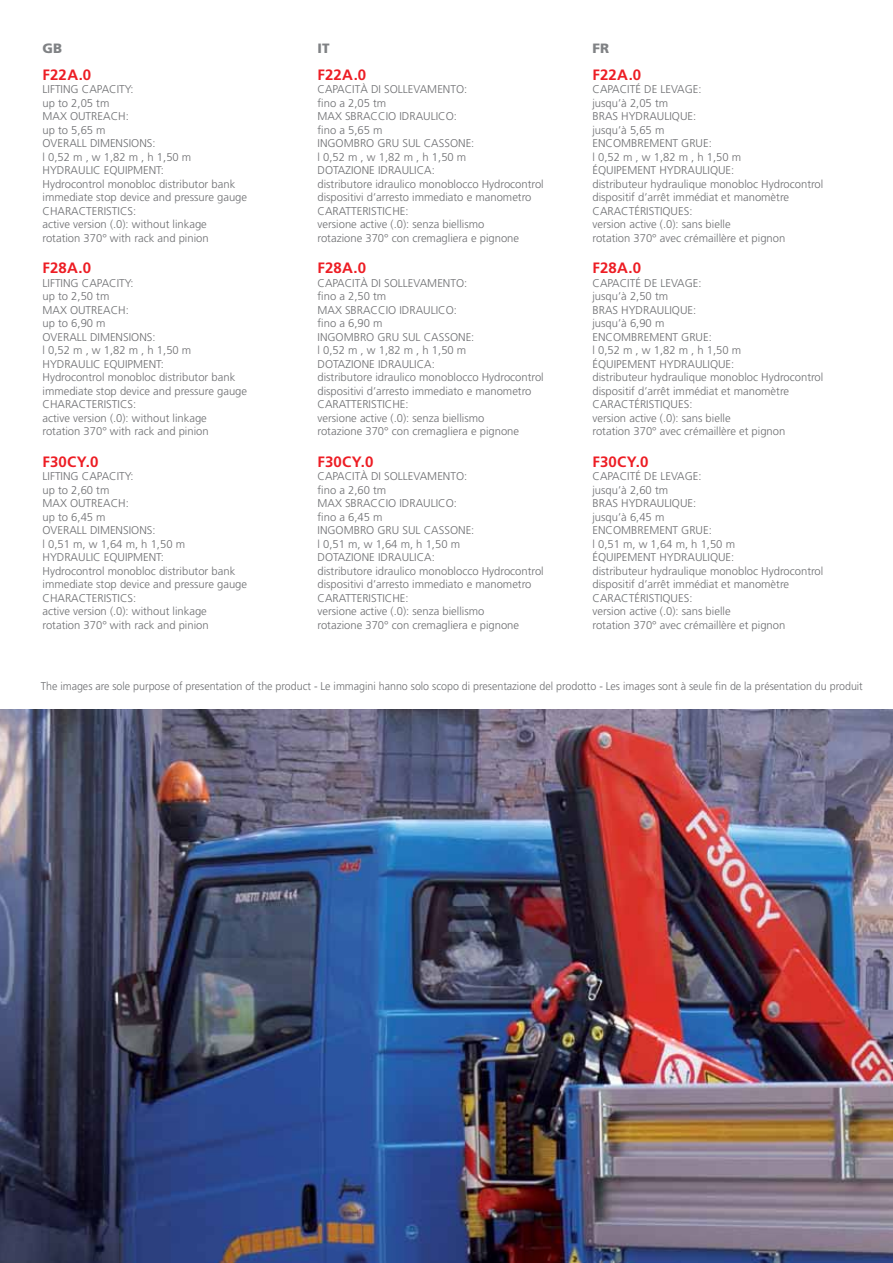
<style>
.page{position:relative;width:893px;height:1263px;background:#fff}
.page>*{position:absolute;margin:0;border:0;box-sizing:border-box;transform-origin:0 0}
.t1{font:700 15px "Frutiger";letter-spacing:.01em;color:#ed1d24}
.t2{font:900 13.5px "Frutiger";color:#808285}
.t3{font:300 11.25px/13.5px "Frutiger";color:#6d6e71}
.t4{font:300 11.25px "Frutiger";color:#6d6e71;scale:.95 1}
</style>
<div class="page">
<img style="left:0;top:709px;width:893px;height:554px">
<p class="t2" style="left:43px;top:40px;width:21px">GB</p>
<h1 class="t1" style="left:43px;top:66px;width:50px">F22A.0</h1>
<p class="t3" style="left:43px;top:83px;width:206px">LIFTING CAPACITY:<br>up to 2,05 tm<br>MAX OUTREACH:<br>up to 5,65 m<br>OVERALL DIMENSIONS:<br>l 0,52 m , w 1,82 m , h 1,50 m<br>HYDRAULIC EQUIPMENT:<br>Hydrocontrol monobloc distributor bank immediate stop device and pressure gauge<br>CHARACTERISTICS:<br>active version (.0): without linkage rotation 370° with rack and pinion</p>
<h1 class="t1" style="left:43px;top:259px;width:50px">F28A.0</h1>
<p class="t3" style="left:43px;top:276px;width:206px">LIFTING CAPACITY:<br>up to 2,50 tm<br>MAX OUTREACH:<br>up to 6,90 m<br>OVERALL DIMENSIONS:<br>l 0,52 m , w 1,82 m , h 1,50 m<br>HYDRAULIC EQUIPMENT:<br>Hydrocontrol monobloc distributor bank immediate stop device and pressure gauge<br>CHARACTERISTICS:<br>active version (.0): without linkage rotation 370° with rack and pinion</p>
<h1 class="t1" style="left:43px;top:453px;width:57px">F30CY.0</h1>
<p class="t3" style="left:43px;top:470px;width:206px">LIFTING CAPACITY:<br>up to 2,60 tm<br>MAX OUTREACH:<br>up to 6,45 m<br>OVERALL DIMENSIONS:<br>l 0,51 m, w 1,64 m, h 1,50 m<br>HYDRAULIC EQUIPMENT:<br>Hydrocontrol monobloc distributor bank immediate stop device and pressure gauge<br>CHARACTERISTICS:<br>active version (.0): without linkage rotation 370° with rack and pinion</p>
<p class="t2" style="left:317px;top:40px;width:14px">IT</p>
<h1 class="t1" style="left:317px;top:66px;width:50px">F22A.0</h1>
<p class="t3" style="left:317px;top:83px;width:228px">CAPACITÀ DI SOLLEVAMENTO:<br>fino a 2,05 tm<br>MAX SBRACCIO IDRAULICO:<br>fino a 5,65 m<br>INGOMBRO GRU SUL CASSONE:<br>l 0,52 m , w 1,82 m , h 1,50 m<br>DOTAZIONE IDRAULICA:<br>distributore idraulico monoblocco Hydrocontrol dispositivi d’arresto immediato e manometro<br>CARATTERISTICHE:<br>versione active (.0): senza biellismo<br>rotazione 370° con cremagliera e pignone</p>
<h1 class="t1" style="left:317px;top:259px;width:50px">F28A.0</h1>
<p class="t3" style="left:317px;top:276px;width:228px">CAPACITÀ DI SOLLEVAMENTO:<br>fino a 2,50 tm<br>MAX SBRACCIO IDRAULICO:<br>fino a 6,90 m<br>INGOMBRO GRU SUL CASSONE:<br>l 0,52 m , w 1,82 m , h 1,50 m<br>DOTAZIONE IDRAULICA:<br>distributore idraulico monoblocco Hydrocontrol dispositivi d’arresto immediato e manometro<br>CARATTERISTICHE:<br>versione active (.0): senza biellismo<br>rotazione 370° con cremagliera e pignone</p>
<h1 class="t1" style="left:317px;top:453px;width:57px">F30CY.0</h1>
<p class="t3" style="left:317px;top:470px;width:228px">CAPACITÀ DI SOLLEVAMENTO:<br>fino a 2,60 tm<br>MAX SBRACCIO IDRAULICO:<br>fino a 6,45 m<br>INGOMBRO GRU SUL CASSONE:<br>l 0,51 m, w 1,64 m, h 1,50 m<br>DOTAZIONE IDRAULICA:<br>distributore idraulico monoblocco Hydrocontrol dispositivi d’arresto immediato e manometro<br>CARATTERISTICHE:<br>versione active (.0): senza biellismo<br>rotazione 370° con cremagliera e pignone</p>
<p class="t2" style="left:592px;top:40px;width:18px">FR</p>
<h1 class="t1" style="left:592px;top:66px;width:50px">F22A.0</h1>
<p class="t3" style="left:592px;top:83px;width:232px">CAPACITÉ DE LEVAGE:<br>jusqu’à 2,05 tm<br>BRAS HYDRAULIQUE:<br>jusqu’à 5,65 m<br>ENCOMBREMENT GRUE:<br>l 0,52 m , w 1,82 m , h 1,50 m<br>ÉQUIPEMENT HYDRAULIQUE:<br>distributeur hydraulique monobloc Hydrocontrol dispositif d’arrêt immédiat et manomètre<br>CARACTÉRISTIQUES:<br>version active (.0): sans bielle<br>rotation 370° avec crémaillère et pignon</p>
<h1 class="t1" style="left:592px;top:259px;width:50px">F28A.0</h1>
<p class="t3" style="left:592px;top:276px;width:232px">CAPACITÉ DE LEVAGE:<br>jusqu’à 2,50 tm<br>BRAS HYDRAULIQUE:<br>jusqu’à 6,90 m<br>ENCOMBREMENT GRUE:<br>l 0,52 m , w 1,82 m , h 1,50 m<br>ÉQUIPEMENT HYDRAULIQUE:<br>distributeur hydraulique monobloc Hydrocontrol dispositif d’arrêt immédiat et manomètre<br>CARACTÉRISTIQUES:<br>version active (.0): sans bielle<br>rotation 370° avec crémaillère et pignon</p>
<h1 class="t1" style="left:592px;top:453px;width:57px">F30CY.0</h1>
<p class="t3" style="left:592px;top:470px;width:232px">CAPACITÉ DE LEVAGE:<br>jusqu’à 2,60 tm<br>BRAS HYDRAULIQUE:<br>jusqu’à 6,45 m<br>ENCOMBREMENT GRUE:<br>l 0,51 m, w 1,64 m, h 1,50 m<br>ÉQUIPEMENT HYDRAULIQUE:<br>distributeur hydraulique monobloc Hydrocontrol dispositif d’arrêt immédiat et manomètre<br>CARACTÉRISTIQUES:<br>version active (.0): sans bielle<br>rotation 370° avec crémaillère et pignon</p>
<p class="t4" style="left:41px;top:680px;width:867px">The images are sole purpose of presentation of the product - Le immagini hanno solo scopo di presentazione del prodotto - Les images sont à seule fin de la présentation du produit</p>
</div>
